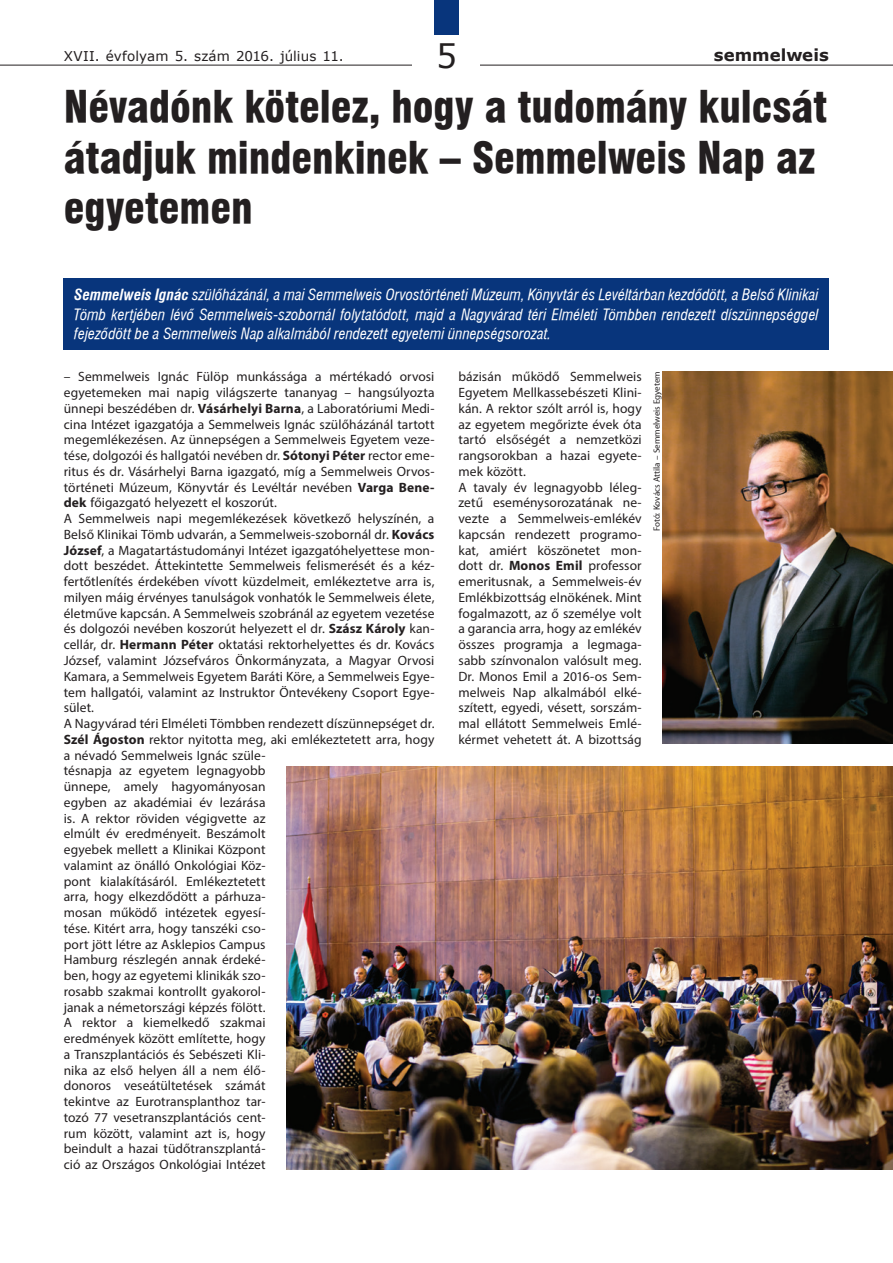
<style>
.page{position:relative;width:893px;height:1263px;background:#fff}
.page>*{position:absolute;margin:0;border:0;box-sizing:border-box;transform-origin:0 0}
.C1{font:42px/50.4px "Swiss 721 Blk Cn PFL";letter-spacing:-.005em;color:#231f20}
.t1{font:33px "Verdana";color:#231f20}
.t2{font:700 16.5px "Verdana";letter-spacing:.005em;color:#231f20}
.Lead{font:italic 15px/19.5px "Swiss 721 Cn PFL";letter-spacing:.005em;color:#fff;text-align:justify}
.t3{font:13.5px/15.8px "Myriad Pro";letter-spacing:.005em;color:#231f20;text-align:justify}
.t4{font:13.5px "Verdana";color:#231f20}
.Foto{font:9px "Myriad PFL";letter-spacing:.02em;color:#231f20}
.s1{font-weight:700}
</style>
<div class="page">
<hr style="left:0;top:65px;width:893px;height:1px;background:#231f20">
<div style="left:413px;top:32px;width:67px;height:45px;background:#fff"></div>
<div style="left:434px;top:0;width:24px;height:34px;background:#08357c"></div>
<div style="left:64px;top:279px;width:765px;height:71px;background:#08357c"></div>
<img style="left:286px;top:767px;width:607px;height:402px">
<img style="left:663px;top:371px;width:230px;height:373px">
<p class="t4" style="left:64px;top:46px;width:281px">XVII. évfolyam 5. szám 2016. július 11.</p>
<h2 class="t1" style="left:436px;top:33px;width:22px">5</h2>
<p class="t2" style="left:714px;top:43px;width:116px">semmelweis</p>
<p class="C1" style="left:64px;top:82px;width:765px">Névadónk kötelez, hogy a tudomány kulcsát átadjuk mindenkinek – Semmelweis Nap az egyetemen</p>
<p class="Lead" style="left:74px;top:285px;width:746px"><span class="s1">Semmelweis Ignác</span> szülőházánál, a mai Semmelweis Orvostörténeti Múzeum, Könyvtár és Levéltárban kezdődött, a Belső Klinikai Tömb kertjében lévő Semmelweis-szobornál folytatódott, majd a Nagyvárad téri Elméleti Tömbben rendezett díszünnepséggel fejeződött be a Semmelweis Nap alkalmából rendezett egyetemi ünnepségsorozat.</p>
<p class="t3" style="left:458px;top:369px;width:185px">bázisán működő Semmelweis Egyetem Mellkassebészeti Klini&shy;kán. A rektor szólt arról is, hogy az egyetem megőrizte évek óta tartó elsőségét a nemzetközi rangsorokban a hazai egyete&shy;mek között.</p>
<p class="t3" style="left:458px;top:479px;width:185px">A tavaly év legnagyobb léleg&shy;zetű eseménysorozatának ne&shy;vezte a Semmelweis-emlékév kapcsán rendezett programo&shy;kat, amiért köszönetet mon&shy;dott dr. <span class="s1">Monos Emil</span> professor emeritusnak, a Semmelweis-év Emlékbizottság elnökének. Mint fogalmazott, az ő személye volt a garancia arra, hogy az emlékév összes programja a legmaga&shy;sabb színvonalon valósult meg.<br>Dr. Monos Emil a 2016-os Sem&shy;melweis Nap alkalmából elké&shy;szített, egyedi, vésett, sorszám&shy;mal ellátott Semmelweis Emlé&shy;kérmet vehetett át. A bizottság</p>
<p class="Foto" style="left:652px;top:531px;width:161px;rotate:-90deg">Fotó: Kovács Attila – Semmelweis Egyetem</p>
<p class="t3" style="left:64px;top:369px;width:372px">– Semmelweis Ignác Fülöp munkássága a mértékadó orvosi egyetemeken mai napig világszerte tananyag – hangsúlyozta ünnepi beszédében dr. <span class="s1">Vásárhelyi Barna</span>, a Laboratóriumi Medi&shy;cina Intézet igazgatója a Semmelweis Ignác szülőházánál tartott megemlékezésen. Az ünnepségen a Semmelweis Egyetem veze&shy;tése, dolgozói és hallgatói nevében dr. <span class="s1">Sótonyi Péter</span> rector eme&shy;ritus és dr. Vásárhelyi Barna igazgató, míg a Semmelweis Orvos&shy;történeti Múzeum, Könyvtár és Levéltár nevében <span class="s1">Varga Bene&shy;dek</span> főigazgató helyezett el koszorút.</p>
<p class="t3" style="left:64px;top:511px;width:372px">A Semmelweis napi megemlékezések következő helyszínén, a Belső Klinikai Tömb udvarán, a Semmelweis-szobornál dr. <span class="s1">Kovács József</span>, a Magatartástudományi Intézet igazgatóhelyettese mon&shy;dott beszédet. Áttekintette Semmelweis felismerését és a kéz&shy;fertőtlenítés érdekében vívott küzdelmeit, emlékeztetve arra is, milyen máig érvényes tanulságok vonhatók le Semmelweis élete, életműve kapcsán. A Semmelweis szobránál az egyetem vezetése és dolgozói nevében koszorút helyezett el dr. <span class="s1">Szász Károly</span> kan&shy;cellár, dr. <span class="s1">Hermann Péter</span> oktatási rektorhelyettes és dr. Kovács József, valamint Józsefváros Önkormányzata, a Magyar Orvosi Kamara, a Semmelweis Egyetem Baráti Köre, a Semmelweis Egye&shy;tem hallgatói, valamint az Instruktor Öntevékeny Csoport Egye&shy;sület.</p>
<p class="t3" style="left:64px;top:715px;width:372px;text-align:left">A Nagyvárad téri Elméleti Tömbben rendezett díszünnepséget dr.<br><span class="s1">Szél Ágoston</span> rektor nyitotta meg, aki emlékeztetett arra, hogy a névadó Semmelweis Ignác szüle-<br>tésnapja az egyetem legnagyobb<br>ünnepe, amely hagyományosan<br>egyben az akadémiai év lezárása<br>is. A rektor röviden végigvette az<br>elmúlt év eredményeit. Beszámolt<br>egyebek mellett a Klinikai Központ<br>valamint az önálló Onkológiai Köz-<br>pont kialakításáról. Emlékeztetett<br>arra, hogy elkezdődött a párhuza-<br>mosan működő intézetek egyesí-<br>tése. Kitért arra, hogy tanszéki cso-<br>port jött létre az Asklepios Campus<br>Hamburg részlegén annak érdeké-<br>ben, hogy az egyetemi klinikák szo-<br>rosabb szakmai kontrollt gyakorol-<br>janak a németországi képzés fölött.</p>
<p class="t3" style="left:64px;top:1015px;width:203px">A rektor a kiemelkedő szakmai eredmények között említette, hogy a Transzplantációs és Sebészeti Kli&shy;nika az első helyen áll a nem élő&shy;donoros veseátültetések számát tekintve az Eurotransplanthoz tar&shy;tozó 77 vesetranszplantációs cent&shy;rum között, valamint azt is, hogy beindult a hazai tüdőtranszplantá&shy;ció az Országos Onkológiai Intézet</p>
</div>
